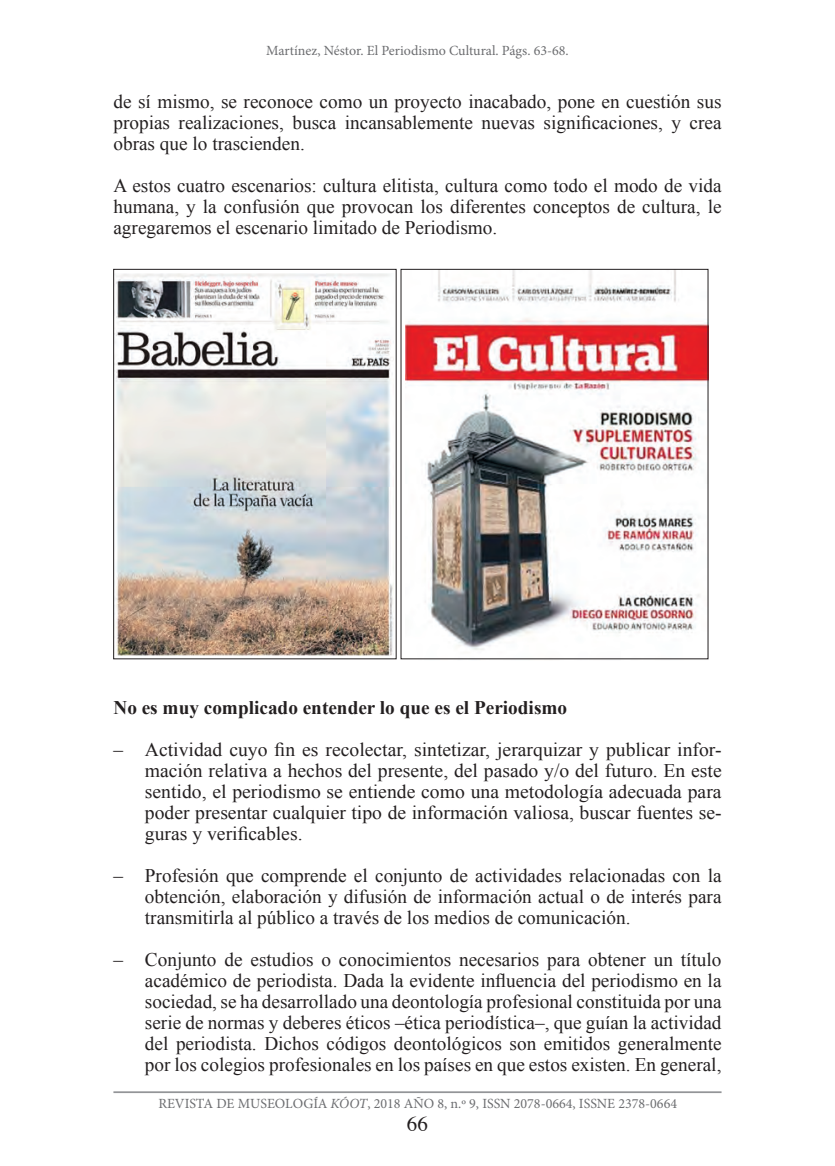
<style>
.page{position:relative;width:835px;height:1166px;background:#fff}
.page>*{position:absolute;margin:0;border:0;box-sizing:border-box;transform-origin:0 0}
.t1{font:21px "Times";color:#231f20}
.t2{font:19.25px/21px "Times New Roman";color:#231f20;text-align:justify}
.t3{font:700 19.25px "Times New Roman";color:#231f20}
.t4{font:14px "Minion Pro";color:#6c6d70}
.s1{font-style:italic}
</style>
<div class="page">
<hr style="left:113px;top:1091px;width:608px;height:2px;background:#939598">
<img style="left:115px;top:273px;width:278px;height:382px">
<img style="left:406px;top:269px;width:303px;height:391px">
<div style="left:113px;top:269px;width:283px;height:390px;border:1px solid #231f20"></div>
<p class="t4" style="left:266px;top:42px;width:304px">Martínez, Néstor. El Periodismo Cultural. Págs. 63-68.</p>
<p class="t2" style="left:113px;top:91px;width:609px">de sí mismo, se reconoce como un proyecto inacabado, pone en cuestión sus propias realizaciones, busca incansablemente nuevas significaciones, y crea obras que lo trascienden.</p>
<p class="t2" style="left:113px;top:175px;width:609px">A estos cuatro escenarios: cultura elitista, cultura como todo el modo de vida humana, y la confusión que provocan los diferentes conceptos de cultura, le agregaremos el escenario limitado de Periodismo.</p>
<p class="t3" style="left:113px;top:696px;width:455px">No es muy complicado entender lo que es el Periodismo</p>
<p class="t2" style="left:145px;top:738px;width:578px;text-indent:-31px">– Actividad cuyo fin es recolectar, sintetizar, jerarquizar y publicar infor&shy;mación relativa a hechos del presente, del pasado y/o del futuro. En este sentido, el periodismo se entiende como una metodología adecuada para poder presentar cualquier tipo de información valiosa, buscar fuentes se&shy;guras y verificables.</p>
<p class="t2" style="left:145px;top:864px;width:578px;text-indent:-31px">– Profesión que comprende el conjunto de actividades relacionadas con la obtención, elaboración y difusión de información actual o de interés para transmitirla al público a través de los medios de comunicación.</p>
<p class="t2" style="left:145px;top:948px;width:578px;text-indent:-31px">– Conjunto de estudios o conocimientos necesarios para obtener un título académico de periodista. Dada la evidente influencia del periodismo en la sociedad, se ha desarrollado una deontología profesional constituida por una serie de normas y deberes éticos –ética periodística–, que guían la actividad del periodista. Dichos códigos deontológicos son emitidos generalmente por los colegios profesionales en los países en que estos existen. En general,</p>
<p class="t4" style="left:158px;top:1093px;width:520px">REVISTA DE MUSEOLOGÍA <span class="s1">KÓOT</span>, 2018 AÑO 8, n.º 9, ISSN 2078-0664, ISSNE 2378-0664</p>
<p class="t1" style="left:407px;top:1110px;width:22px">66</p>
</div>
